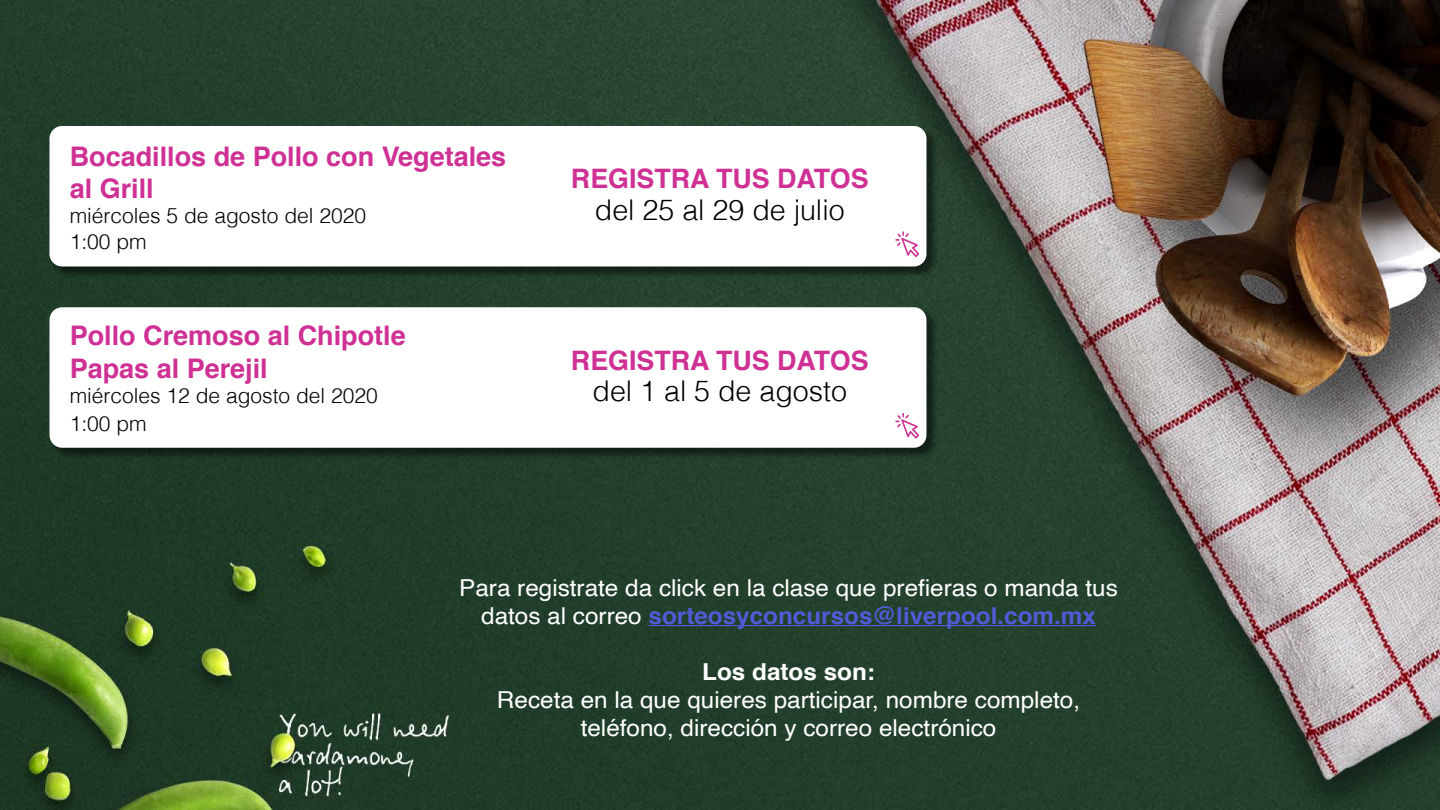
<style>
.page{position:relative;width:1440px;height:810px;background:#fff}
.page>*{position:absolute;margin:0;border:0;box-sizing:border-box;transform-origin:0 0}
.t1{font:300 28.58px "Helvetica";color:#000}
.t2{font:700 27px/32.4px "Helvetica";color:#cf3094}
.t3{font:700 26.85px "Helvetica";color:#cf3094}
.t4{font:23.33px/28px "Helvetica";color:#fff;text-align:center;scale:1.04 1}
.t5{font:700 23.33px "Helvetica";color:#fff;scale:1.04 1}
.t6{font:300 21px/28px "Helvetica";color:#000}
.s1{font-weight:700;color:#4f5cd6}
</style>
<div class="page">
<img style="left:0;top:0;width:1440px;height:810px">
<div style="left:50px;top:308px;width:889px;height:152px;background:#000;opacity:.5"></div>
<div style="left:50px;top:307px;width:876px;height:141px;background:#fff;border-radius:13px"></div>
<svg style="left:895px;top:413px;width:24px;height:26px"></svg>
<hr style="left:649px;top:625px;width:447px;height:1px;background:#4f5cd6">
<div style="left:50px;top:127px;width:889px;height:152px;background:#000;opacity:.5"></div>
<div style="left:50px;top:126px;width:876px;height:140px;background:#fff;border-radius:13px"></div>
<svg style="left:895px;top:231px;width:24px;height:26px"></svg>
<p class="t2" style="left:70px;top:140px;width:438px">Bocadillos de Pollo con Vegetales al Grill</p>
<p class="t6" style="left:70px;top:202px;width:298px;line-height:25.2px">miércoles 5 de agosto del 2020<br>1:00 pm</p>
<p class="t2" style="left:70px;top:320px;width:338px">Pollo Cremoso al Chipotle<br>Papas al Perejil</p>
<p class="t6" style="left:70px;top:380px;width:310px">miércoles 12 de agosto del 2020<br>1:00 pm</p>
<p class="t3" style="left:571px;top:157px;width:299px">REGISTRA TUS DATOS</p>
<p class="t1" style="left:595px;top:185px;width:251px">del 25 al 29 de julio</p>
<p class="t3" style="left:571px;top:338px;width:299px">REGISTRA TUS DATOS</p>
<p class="t1" style="left:593px;top:366px;width:256px">del 1 al 5 de agosto</p>
<p class="t4" style="left:459px;top:574px;width:635px">Para registrate da click en la clase que prefieras o manda tus datos al correo <span class="s1">sorteosyconcursos@liverpool.com.mx</span></p>
<p class="t5" style="left:702px;top:653px;width:168px">Los datos son:</p>
<p class="t4" style="left:497px;top:686px;width:562px">Receta en la que quieres participar, nombre completo, teléfono, dirección y correo electrónico</p>
</div>
